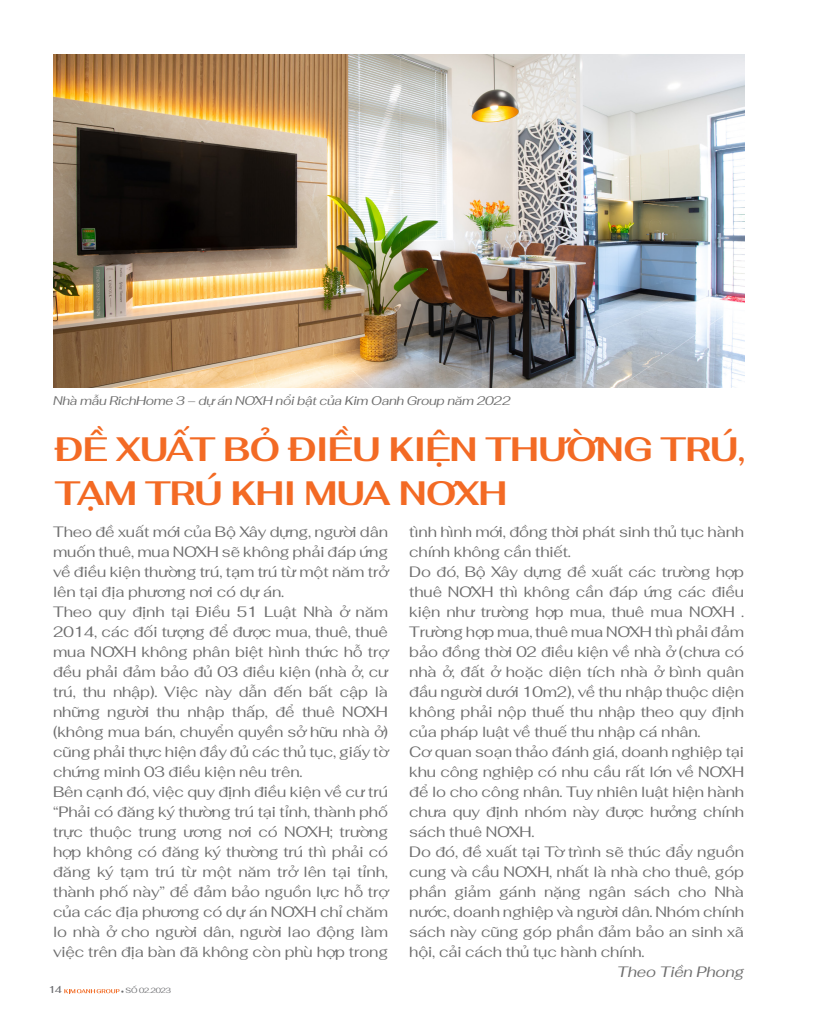
<style>
.page{position:relative;width:815px;height:1028px;background:#fff}
.page>*{position:absolute;margin:0;border:0;box-sizing:border-box;transform-origin:0 0}
.t1{font:700 33.88px/43.2px "Fahkwang";letter-spacing:-.03em;color:#f36a24}
.t2{font:15px/20px "Fahkwang";letter-spacing:-.01em;color:#6e6e6e;text-align:justify}
.t3{font:italic 15px "Fahkwang";letter-spacing:-.01em;color:#6e6e6e}
.t4{font:italic 12.5px "Fahkwang";letter-spacing:-.025em;color:#6e6e6e}
.t5{font:500 10px "Fahkwang";color:#6c6d70}
.t6{font:7.5px "Fahkwang";letter-spacing:-.02em;color:#6c6d70}
</style>
<div class="page">
<img style="left:53px;top:55px;width:692px;height:332px">
<svg style="left:64px;top:989px;width:56px;height:4px"></svg>
<p class="t4" style="left:53px;top:390px;width:459px">Nhà mẫu RichHome 3 – dự án NƠXH nổi bật của Kim Oanh Group năm 2022</p>
<p class="t1" style="left:55px;top:426px;width:692px">ĐỀ XUẤT BỎ ĐIỀU KIỆN THƯỜNG TRÚ,<br>TẠM TRÚ KHI MUA NƠXH</p>
<p class="t2" style="left:53px;top:521px;width:336px">Theo đề xuất mới của Bộ Xây dựng, người dân muốn thuê, mua NƠXH sẽ không phải đáp ứng về điều kiện thường trú, tạm trú từ một năm trở lên tại địa phương nơi có dự án.</p>
<p class="t2" style="left:53px;top:601px;width:336px">Theo quy định tại Điều 51 Luật Nhà ở năm 2014, các đối tượng để được mua, thuê, thuê mua NƠXH không phân biệt hình thức hỗ trợ đều phải đảm bảo đủ 03 điều kiện (nhà ở, cư trú, thu nhập). Việc này dẫn đến bất cập là những người thu nhập thấp, để thuê NƠXH (không mua bán, chuyển quyền sở hữu nhà ở) cũng phải thực hiện đầy đủ các thủ tục, giấy tờ chứng minh 03 điều kiện nêu trên.</p>
<p class="t2" style="left:53px;top:781px;width:336px">Bên cạnh đó, việc quy định điều kiện về cư trú “Phải có đăng ký thường trú tại tỉnh, thành phố trực thuộc trung ương nơi có NƠXH; trường hợp không có đăng ký thường trú thì phải có đăng ký tạm trú từ một năm trở lên tại tỉnh, thành phố này” để đảm bảo nguồn lực hỗ trợ của các địa phương có dự án NƠXH chỉ chăm lo nhà ở cho người dân, người lao động làm việc trên địa bàn đã không còn phù hợp trong</p>
<p class="t5" style="left:48px;top:981px;width:15px">14</p>
<p class="t6" style="left:121px;top:984px;width:51px">● SỐ 02.2023</p>
<p class="t2" style="left:409px;top:521px;width:336px">tình hình mới, đồng thời phát sinh thủ tục hành chính không cần thiết.</p>
<p class="t2" style="left:409px;top:561px;width:336px">Do đó, Bộ Xây dựng đề xuất các trường hợp thuê NƠXH thì không cần đáp ứng các điều kiện như trường hợp mua, thuê mua NƠXH .<br>Trường hợp mua, thuê mua NƠXH thì phải đảm bảo đồng thời 02 điều kiện về nhà ở (chưa có nhà ở, đất ở hoặc diện tích nhà ở bình quân đầu người dưới 10m2), về thu nhập thuộc diện không phải nộp thuế thu nhập theo quy định của pháp luật về thuế thu nhập cá nhân.</p>
<p class="t2" style="left:409px;top:741px;width:336px">Cơ quan soạn thảo đánh giá, doanh nghiệp tại khu công nghiệp có nhu cầu rất lớn về NƠXH để lo cho công nhân. Tuy nhiên luật hiện hành chưa quy định nhóm này được hưởng chính sách thuê NƠXH.</p>
<p class="t2" style="left:409px;top:841px;width:336px">Do đó, đề xuất tại Tờ trình sẽ thúc đẩy nguồn cung và cầu NƠXH, nhất là nhà cho thuê, góp phần giảm gánh nặng ngân sách cho Nhà nước, doanh nghiệp và người dân. Nhóm chính sách này cũng góp phần đảm bảo an sinh xã hội, cải cách thủ tục hành chính.</p>
<p class="t3" style="left:617px;top:959px;width:128px">Theo Tiền Phong</p>
</div>
